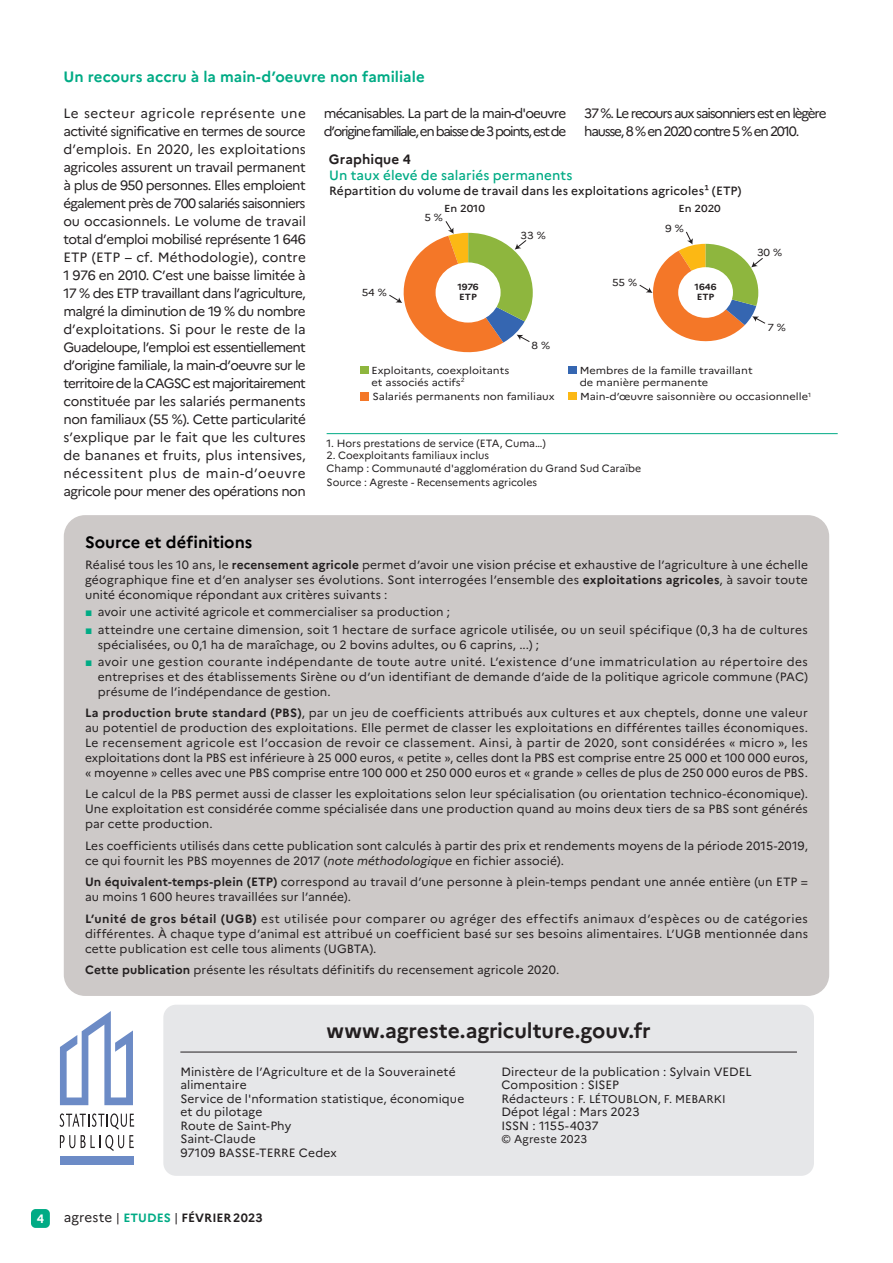
<style>
.page{position:relative;width:893px;height:1263px;background:#fff}
.page>*{position:absolute;margin:0;border:0;box-sizing:border-box;transform-origin:0 0}
.t1{font:700 21px "Marianne";letter-spacing:-.005em;color:#231f20}
.t2{font:700 16.5px "Marianne";color:#000001}
.Intertitre{font:700 15px "Marianne";letter-spacing:.005em;color:#00ab85}
.Texte{font:13.5px/18px "Marianne";letter-spacing:-.085em;color:#231f20}
.Titre_tableau_-_grap{font:500 13.5px "Marianne";letter-spacing:.005em;color:#00ab85}
.Tableau_1__Graph_1{font:700 13.5px "Marianne";letter-spacing:.01em;color:#231f20}
.t3{font:700 12.15px "Marianne";color:#fff}
.t4{font:12px/15px "Marianne";letter-spacing:.01em;color:#231f20}
.Titre_tableau_-_grap-2{font:500 12px "Marianne";letter-spacing:.01em;color:#231f20}
.t5{font:700 12px "Marianne";letter-spacing:.005em;color:#231f20}
.t6{font:11.25px "Marianne";letter-spacing:.01em;color:#231f20}
.Source_graph___filet{font:10.5px "Marianne";color:#231f20}
.t7{font:10.2px/11.4px "Marianne";color:#231f20;scale:1.08 1}
.t8{font:500 10.2px "Marianne";color:#231f20;scale:1.08 1}
.t9{font:700 8.85px/10.2px "Marianne";color:#231f20;scale:1.08 1}
.s1{font-weight:700}
.s2{font-family:"Arial";color:#00ab85}
.s3{font-style:italic}
.s4{font-size:12px}
.s5{font-weight:400;font-size:13.5px}
.s6{font-weight:400}
.s7{color:#00ab85}
</style>
<div class="page">
<div style="left:31px;top:1209px;width:19px;height:19px;background:#00ab85;border-radius:5px"></div>
<div style="left:163px;top:1005px;width:651px;height:171px;background:#e6e7e9;border-radius:13px"></div>
<hr style="left:180px;top:1052px;width:617px;height:1px;background:#231f20">
<div style="left:60px;top:1156px;width:73px;height:9px;background:#6c8bc6"></div>
<svg style="left:60px;top:1113px;width:74px;height:38px"></svg>
<svg style="left:60px;top:1011px;width:73px;height:94px"></svg>
<div style="left:64px;top:515px;width:765px;height:481px;background:#cdc9c8;border-radius:21px"></div>
<hr style="left:327px;top:433px;width:511px;height:1px;background:#00ab85">
<div style="left:569px;top:392px;width:8px;height:8px;background:#fcb814"></div>
<div style="left:360px;top:392px;width:9px;height:8px;background:#f47728"></div>
<div style="left:569px;top:366px;width:8px;height:8px;background:#3566b1"></div>
<div style="left:360px;top:366px;width:9px;height:8px;background:#8eb63e"></div>
<svg style="left:639px;top:231px;width:127px;height:111px"></svg>
<svg style="left:389px;top:221px;width:144px;height:132px"></svg>
<h1 class="Intertitre" style="left:63px;top:65px;width:363px">Un recours accru à la main-d’oeuvre non familiale</h1>
<p class="Texte" style="left:63px;top:103px;width:244px;text-align:justify">Le secteur agricole représente une activité significative en termes de source d’emplois. En 2020, les exploitations agricoles assurent un travail permanent à plus de 950 personnes. Elles emploient également près de 700 salariés saisonniers ou occasionnels. Le volume de travail total d’emploi mobilisé représente 1 646<br>ETP (ETP – cf. Méthodologie), contre 1 976 en 2010. C’est une baisse limitée à 17 % des ETP travaillant dans l’agriculture, malgré la diminution de 19 % du nombre d’exploitations. Si pour le reste de la Guadeloupe, l’emploi est essentiellement d’origine familiale, la main-d’oeuvre sur le territoire de la CAGSC est majoritairement constituée par les salariés permanents non familiaux (55 %). Cette particularité s’explique par le fait que les cultures de bananes et fruits, plus intensives, nécessitent plus de main-d’oeuvre agricole pour mener des opérations non</p>
<p class="Texte" style="left:324px;top:103px;width:244px">mécanisables. La part de la main-d'oeuvre d’origine familiale, en baisse de 3 points, est de</p>
<p class="Texte" style="left:584px;top:103px;width:244px">37 %. Le recours aux saisonniers est en lègère hausse, 8 % en 2020 contre 5 % en 2010.</p>
<p class="Tableau_1__Graph_1" style="left:329px;top:149px;width:83px">Graphique 4</p>
<p class="Titre_tableau_-_grap" style="left:329px;top:165px;width:245px">Un taux élevé de salariés permanents</p>
<p class="Titre_tableau_-_grap-2" style="left:329px;top:182px;width:414px">Répartition du volume de travail dans les exploitations agricoles1 (ETP)</p>
<p class="t8" style="left:444px;top:202px;width:39px">En 2010</p>
<p class="t8" style="left:678px;top:202px;width:41px">En 2020</p>
<p class="t7" style="left:424px;top:212px;width:19px">5 %</p>
<p class="t7" style="left:665px;top:223px;width:19px">9 %</p>
<p class="t7" style="left:521px;top:229px;width:25px">33 %</p>
<p class="t7" style="left:757px;top:247px;width:25px">30 %</p>
<p class="t7" style="left:612px;top:276px;width:25px">55 %</p>
<p class="t9" style="left:457px;top:282px;width:21px">1976<br>ETP</p>
<p class="t9" style="left:695px;top:282px;width:22px">1646<br>ETP</p>
<p class="t7" style="left:362px;top:286px;width:25px">54 %</p>
<p class="t7" style="left:767px;top:321px;width:19px">7 %</p>
<p class="t7" style="left:532px;top:340px;width:19px">8 %</p>
<p class="t7" style="left:371px;top:365px;width:129px">Exploitants, coexploitants et associés actifs<sup>2</sup></p>
<p class="t7" style="left:580px;top:365px;width:162px">Membres de la famille travaillant de manière permanente</p>
<p class="t7" style="left:372px;top:391px;width:170px">Salariés permanents non familiaux</p>
<p class="t7" style="left:580px;top:391px;width:215px">Main-d’œuvre saisonnière ou occasionnelle<sup>1</sup></p>
<p class="Source_graph___filet" style="left:327px;top:435px;width:221px">1. Hors prestations de service (ETA, Cuma…)</p>
<p class="Source_graph___filet" style="left:327px;top:447px;width:164px">2. Coexploitants familiaux inclus</p>
<p class="Source_graph___filet" style="left:327px;top:460px;width:316px">Champ : Communauté d'agglomération du Grand Sud Caraïbe</p>
<p class="Source_graph___filet" style="left:327px;top:474px;width:212px">Source : Agreste - Recensements agricoles</p>
<p class="t2" style="left:85px;top:529px;width:169px">Source et définitions</p>
<p class="t4" style="left:85px;top:557px;width:724px;text-align:justify">Réalisé tous les 10 ans, le <span class="s1">recensement agricole</span> permet d’avoir une vision précise et exhaustive de l’agriculture à une échelle géographique fine et d’en analyser ses évolutions. Sont interrogées l’ensemble des <span class="s1">exploitations agricoles</span>, à savoir toute unité économique répondant aux critères suivants :</p>
<p class="t4" style="left:85px;top:604px;width:367px"><span class="s2">■</span> avoir une activité agricole et commercialiser sa production ;</p>
<p class="t4" style="left:98px;top:621px;width:712px;text-indent:-13px"><span class="s2">■</span> atteindre une certaine dimension, soit 1 hectare de surface agricole utilisée, ou un seuil spécifique (0,3 ha de cultures spécialisées, ou 0,1 ha de maraîchage, ou 2 bovins adultes, ou 6 caprins, ...) ;</p>
<p class="t4" style="left:98px;top:653px;width:712px;text-align:justify;text-indent:-13px"><span class="s2">■</span> avoir une gestion courante indépendante de toute autre unité. L’existence d’une immatriculation au répertoire des entreprises et des établissements Sirène ou d’un identifiant de demande d’aide de la politique agricole commune (PAC) présume de l’indépendance de gestion.</p>
<p class="t4" style="left:85px;top:704px;width:724px;text-align:justify"><span class="s1">La production brute standard (PBS)</span>, par un jeu de coefficients attribués aux cultures et aux cheptels, donne une valeur au potentiel de production des exploitations. Elle permet de classer les exploitations en différentes tailles économiques.<br>Le recensement agricole est l’occasion de revoir ce classement. Ainsi, à partir de 2020, sont considérées « micro », les exploitations dont la PBS est inférieure à 25 000 euros, « petite », celles dont la PBS est comprise entre 25 000 et 100 000 euros, « moyenne » celles avec une PBS comprise entre 100 000 et 250 000 euros et « grande » celles de plus de 250 000 euros de PBS.</p>
<p class="t4" style="left:85px;top:786px;width:724px;text-align:justify">Le calcul de la PBS permet aussi de classer les exploitations selon leur spécialisation (ou orientation technico-économique).<br>Une exploitation est considérée comme spécialisée dans une production quand au moins deux tiers de sa PBS sont générés par cette production.</p>
<p class="t4" style="left:85px;top:837px;width:724px">Les coefficients utilisés dans cette publication sont calculés à partir des prix et rendements moyens de la période 2015-2019, ce qui fournit les PBS moyennes de 2017 (<span class="s3">note méthodologique</span> en fichier associé).</p>
<p class="t4" style="left:85px;top:873px;width:724px"><span class="s1">Un équivalent-temps-plein (ETP)</span> correspond au travail d’une personne à plein-temps pendant une année entière (un ETP = au moins 1 600 heures travaillées sur l’année).</p>
<p class="t4" style="left:85px;top:910px;width:724px;text-align:justify"><span class="s1">L’unité de gros bétail (UGB)</span> est utilisée pour comparer ou agréger des effectifs animaux d’espèces ou de catégories différentes. À chaque type d’animal est attribué un coefficient basé sur ses besoins alimentaires. L’UGB mentionnée dans cette publication est celle tous aliments (UGBTA).</p>
<p class="t4" style="left:85px;top:961px;width:476px"><span class="s1">Cette publication</span> présente les résultats définitifs du recensement agricole 2020.</p>
<p class="t1" style="left:327px;top:1014px;width:326px">www.agreste.agriculture.gouv.fr</p>
<p class="t4" style="left:180px;top:1064px;width:277px;line-height:13.5px">Ministère de l’Agriculture et de la Souveraineté alimentaire</p>
<p class="t4" style="left:180px;top:1091px;width:285px;line-height:13.5px">Service de l'nformation statistique, économique et du pilotage</p>
<p class="t4" style="left:180px;top:1117px;width:112px">Route de Saint-Phy</p>
<p class="t4" style="left:180px;top:1130px;width:77px">Saint-Claude</p>
<p class="t4" style="left:180px;top:1144px;width:158px">97109 BASSE-TERRE Cedex</p>
<p class="t4" style="left:501px;top:1063px;width:252px">Directeur de la publication : Sylvain VEDEL</p>
<p class="t4" style="left:501px;top:1076px;width:119px">Composition : SISEP</p>
<p class="t6" style="left:501px;top:1090px;width:226px"><span class="s4">Rédacteurs :</span> F. LÉTOUBLON, F. MEBARKI</p>
<p class="t4" style="left:501px;top:1104px;width:140px;line-height:13.5px">Dépot légal : Mars 2023<br>ISSN : 1155-4037</p>
<p class="t6" style="left:501px;top:1130px;width:87px">© Agreste 2023</p>
<p class="t3" style="left:37px;top:1209px;width:9px">4</p>
<p class="t5" style="left:64px;top:1209px;width:200px"><span class="s5">agreste</span> <span class="s6">|</span> <span class="s7">ETUDES</span> <span class="s6">|</span> FÉVRIER 2023</p>
</div>
